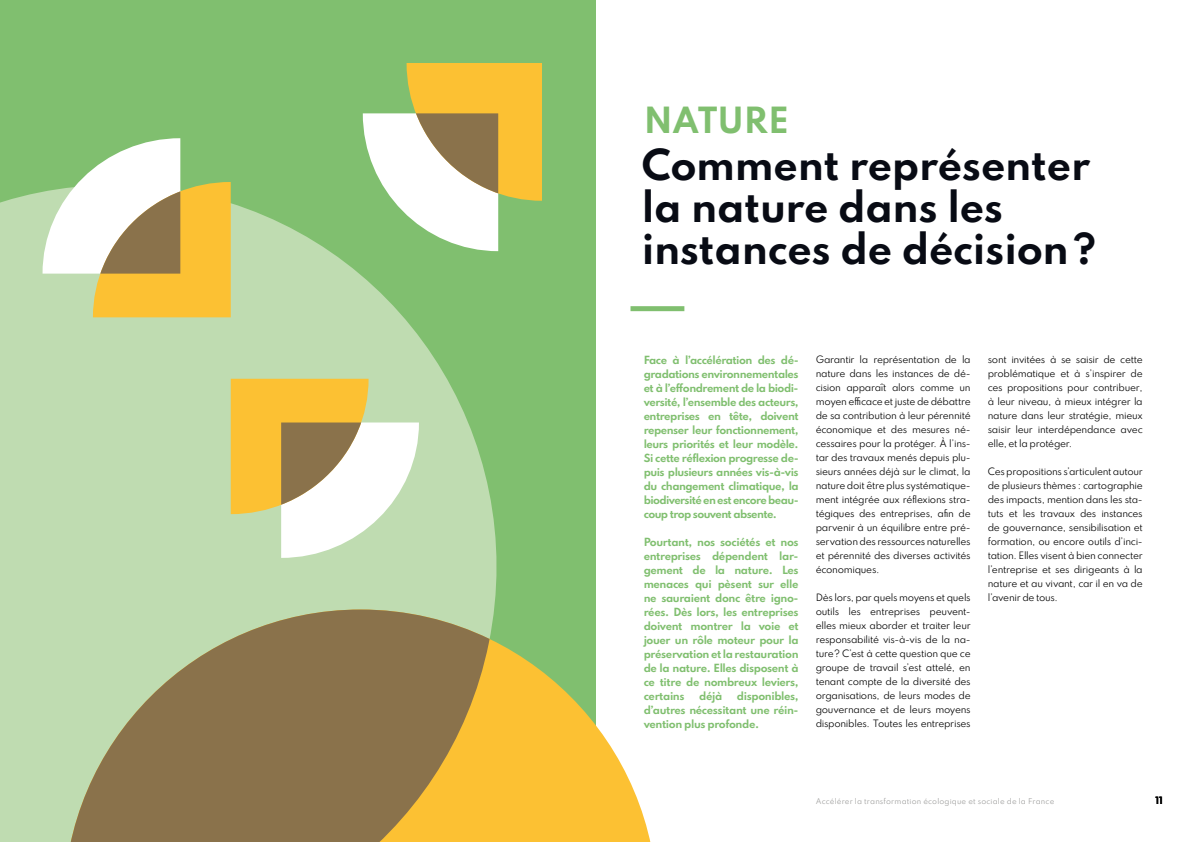
<style>
.page{position:relative;width:1191px;height:842px;background:#fff}
.page>*{position:absolute;margin:0;border:0;box-sizing:border-box;transform-origin:0 0}
.t1{font:100 38px/42px "Spartan";letter-spacing:-.01em;color:#080b14}
.t2{font:100 32px "Spartan";color:#80bf6f}
.t3{font:100 10px/14px "Spartan";letter-spacing:-.04em;color:#80bf6f;text-align:justify}
.t4{font:100 9px/14px "Spartan";letter-spacing:-.035em;color:#000;text-align:justify}
.t5{font:100 7px "Spartan";letter-spacing:.02em;color:#9d9d9c}
</style>
<div class="page">
<div style="left:0;top:0;width:595px;height:842px;background:#80bf6f"></div>
<svg style="left:363px;top:63px;width:179px;height:138px"></svg>
<svg style="left:0;top:151px;width:531px;height:691px;fill:#bfdcb1"></svg>
<svg style="left:489px;top:609px;width:162px;height:233px;fill:#fcc133"></svg>
<svg style="left:64px;top:609px;width:425px;height:233px;fill:#8a724b"></svg>
<svg style="left:43px;top:138px;width:188px;height:179px"></svg>
<svg style="left:231px;top:379px;width:188px;height:179px"></svg>
<div style="left:630px;top:306px;width:54px;height:5px;background:#80bf6f"></div>
<h2 class="t2" style="left:643px;top:96px;width:147px">NATURE</h2>
<h1 class="t1" style="left:641px;top:143px;width:456px">Comment représenter la nature dans les instances de décision?</h1>
<p class="t3" style="left:643px;top:353px;width:156px">Face à l’accélération des dé&shy;gradations environnementales et à l’effondrement de la biodi&shy;versité, l’ensemble des acteurs, entreprises en tête, doivent repenser leur fonctionnement, leurs priorités et leur modèle.<br>Si cette réflexion progresse de&shy;puis plusieurs années vis-à-vis du changement climatique, la biodiversité en est encore beau&shy;coup trop souvent absente.</p>
<p class="t3" style="left:643px;top:535px;width:156px">Pourtant, nos sociétés et nos entreprises dépendent lar&shy;gement de la nature. Les menaces qui pèsent sur elle ne sauraient donc être igno&shy;rées. Dès lors, les entreprises doivent montrer la voie et jouer un rôle moteur pour la préservation et la restauration de la nature. Elles disposent à ce titre de nombreux leviers, certains</p>
<p class="t3" style="left:643px;top:689px;width:156px;text-indent:93px">disponibles, d’autres nécessitant une réin&shy;vention plus profonde.</p>
<p class="t3" style="left:699px;top:689px;width:25px">déjà</p>
<p class="t4" style="left:815px;top:352px;width:156px">Garantir la représentation de la nature dans les instances de dé&shy;cision apparaît alors comme un moyen efficace et juste de débattre de sa contribution à leur pérennité économique et des mesures né&shy;cessaires pour la protéger. À l’ins&shy;tar des travaux menés depuis plu&shy;sieurs années déjà sur le climat, la nature doit être plus systématique&shy;ment intégrée aux réflexions stra&shy;tégiques des entreprises, afin de parvenir à un équilibre entre pré&shy;servation des ressources naturelles et pérennité des diverses activités économiques.</p>
<p class="t4" style="left:815px;top:590px;width:156px">Dès lors, par quels moyens et quels outils les entreprises peuvent&shy;elles mieux aborder et traiter leur responsabilité vis-à-vis de la na&shy;ture? C’est à cette question que ce groupe de travail s’est attelé, en tenant compte de la diversité des organisations, de leurs modes de gouvernance et de leurs moyens disponibles. Toutes les entreprises</p>
<p class="t4" style="left:987px;top:352px;width:156px">sont invitées à se saisir de cette problématique et à s’inspirer de ces propositions pour contribuer, à leur niveau, à mieux intégrer la nature dans leur stratégie, mieux saisir leur interdépendance avec elle, et la protéger.</p>
<p class="t4" style="left:987px;top:464px;width:156px">Ces propositions s’articulent autour de plusieurs thèmes : cartographie des impacts, mention dans les sta&shy;tuts et les travaux des instances de gouvernance, sensibilisation et formation, ou encore outils d’inci&shy;tation. Elles visent à bien connecter l’entreprise et ses dirigeants à la nature et au vivant, car il en va de l’avenir de tous.</p>
<p class="t5" style="left:815px;top:795px;width:240px">Accélérer la transformation écologique et sociale de la France</p>
<p class="t4" style="left:1155px;top:793px;width:9px">11</p>
</div>
